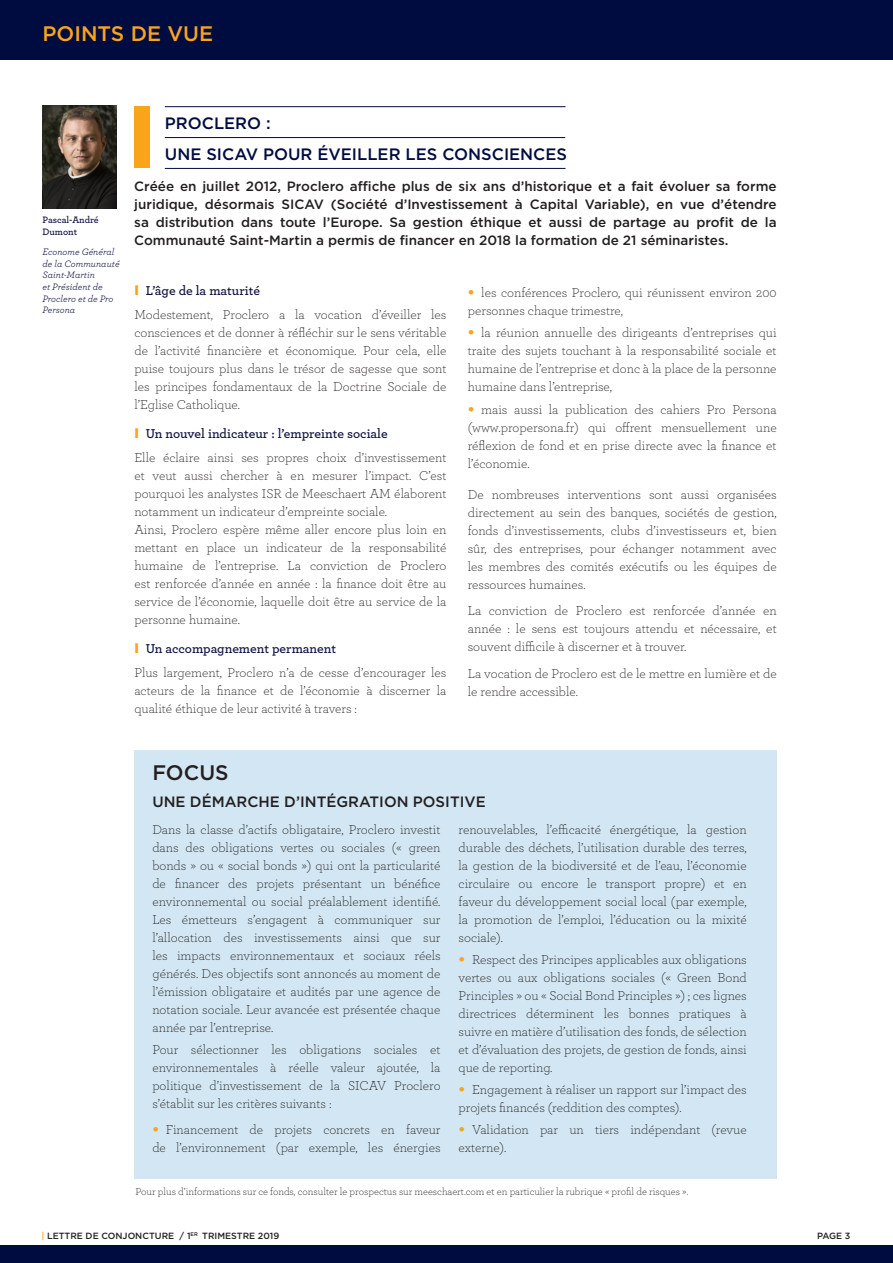
<style>
.page{position:relative;width:893px;height:1263px;background:#fff}
.page>*{position:absolute;margin:0;border:0;box-sizing:border-box;transform-origin:0 0}
.t1{font:500 21px "Gotham HTF";color:#f9a51b}
.t2{font:500 21px "Gotham HTF";color:#231f20}
.t3{font:500 16.5px/30.6px "Gotham HTF";color:#000c40}
.t4{font:500 15px "Gotham HTF";color:#231f20}
.TEXTE_COURANT{font:300 13.5px/18px "Archer Pro";color:#231f20;text-align:justify}
.TEXTE_COURANT-2{font:500 13.5px/18px "Gotham HTF";color:#231f20;text-align:justify}
.t5{font:600 13.5px "Archer Pro";color:#0f1440}
.TEXTE_COURANT-3{font:300 10.5px "Archer Pro";color:#231f20}
.t6{font:italic 9.75px/11.7px "Archer Pro";color:#0f1440}
.t7{font:600 9.75px/11.7px "Archer Pro";letter-spacing:-.005em;color:#0f1440}
.t8{font:500 9px "Gotham HTF";color:#231f20}
.s1{font-family:"Arial";font-weight:900;color:#f9a51b}
.s2{font-family:"Gotham HTF";font-weight:900;color:#f9a51b}
.s3{color:#f9a51b}
</style>
<div class="page">
<div style="left:0;top:0;width:893px;height:60px;background:#000c40"></div>
<div style="left:0;top:1245px;width:893px;height:18px;background:#000c40"></div>
<img style="left:43px;top:106px;width:73px;height:102px">
<hr style="left:165px;top:137px;width:400px;height:1px;background:#000c40">
<hr style="left:165px;top:106px;width:401px;height:1px;background:#000c40">
<hr style="left:165px;top:168px;width:401px;height:1px;background:#000c40">
<div style="left:134px;top:106px;width:16px;height:62px;background:#f9a51b"></div>
<div style="left:134px;top:750px;width:643px;height:429px;background:#d2e7f3"></div>
<p class="t1" style="left:43px;top:22px;width:172px">POINTS DE VUE</p>
<p class="t7" style="left:43px;top:213px;width:58px">Pascal-André<br>Dumont</p>
<p class="t6" style="left:43px;top:245px;width:79px">Econome Général de la Communauté<br>Saint-Martin<br>et Président de<br>Proclero et de Pro<br>Persona</p>
<p class="t3" style="left:165px;top:108px;width:404px">PROCLERO :<br>UNE SICAV POUR ÉVEILLER LES CONSCIENCES</p>
<p class="TEXTE_COURANT-2" style="left:134px;top:177px;width:644px">Créée en juillet 2012, Proclero affiche plus de six ans d’historique et a fait évoluer sa forme juridique, désormais SICAV (Société d’Investissement à Capital Variable), en vue d’étendre sa distribution dans toute l’Europe. Sa gestion éthique et aussi de partage au profit de la Communauté Saint-Martin a permis de financer en 2018 la formation de 21 séminaristes.</p>
<p class="t5" style="left:134px;top:281px;width:127px"><span class="s1">l</span> L’âge de la maturité</p>
<p class="TEXTE_COURANT" style="left:134px;top:305px;width:314px">Modestement, Proclero a la vocation d’éveiller les consciences et de donner à réfléchir sur le sens véritable de l’activité financière et économique. Pour cela, elle puise toujours plus dans le trésor de sagesse que sont les principes fondamentaux de la Doctrine Sociale de l’Eglise Catholique.</p>
<p class="t5" style="left:134px;top:424px;width:255px"><span class="s1">l</span> Un nouvel indicateur : l’empreinte sociale</p>
<p class="TEXTE_COURANT" style="left:134px;top:448px;width:314px">Elle éclaire ainsi ses propres choix d’investissement et veut aussi chercher à en mesurer l’impact. C’est pourquoi les analystes ISR de Meeschaert AM élaborent notamment un indicateur d’empreinte sociale.</p>
<p class="TEXTE_COURANT" style="left:134px;top:520px;width:314px">Ainsi, Proclero espère même aller encore plus loin en mettant en place un indicateur de la responsabilité humaine de l’entreprise. La conviction de Proclero est renforcée d’année en année : la finance doit être au service de l’économie, laquelle doit être au service de la personne humaine.</p>
<p class="t5" style="left:134px;top:639px;width:203px"><span class="s1">l</span> Un accompagnement permanent</p>
<p class="TEXTE_COURANT" style="left:134px;top:663px;width:314px">Plus largement, Proclero n’a de cesse d’encourager les acteurs de la finance et de l’économie à discerner la qualité éthique de leur activité à travers :</p>
<p class="TEXTE_COURANT" style="left:468px;top:283px;width:310px"><span class="s2">•</span> les conférences Proclero, qui réunissent environ 200 personnes chaque trimestre,</p>
<p class="TEXTE_COURANT" style="left:468px;top:323px;width:310px"><span class="s2">•</span> la réunion annuelle des dirigeants d’entreprises qui traite des sujets touchant à la responsabilité sociale et humaine de l’entreprise et donc à la place de la personne humaine dans l’entreprise,</p>
<p class="TEXTE_COURANT" style="left:468px;top:400px;width:310px"><span class="s2">•</span> mais aussi la publication des cahiers Pro Persona (www.propersona.fr) qui offrent mensuellement une réflexion de fond et en prise directe avec la finance et l’économie.</p>
<p class="TEXTE_COURANT" style="left:468px;top:484px;width:310px">De nombreuses interventions sont aussi organisées directement au sein des banques, sociétés de gestion, fonds d’investissements, clubs d’investisseurs et, bien sûr, des entreprises, pour échanger notamment avec les membres des comités exécutifs ou les équipes de ressources humaines.</p>
<p class="TEXTE_COURANT" style="left:468px;top:601px;width:310px">La conviction de Proclero est renforcée d’année en année : le sens est toujours attendu et nécessaire, et souvent difficile à discerner et à trouver.</p>
<p class="TEXTE_COURANT" style="left:468px;top:663px;width:310px">La vocation de Proclero est de le mettre en lumière et de le rendre accessible.</p>
<p class="t2" style="left:152px;top:761px;width:78px">FOCUS</p>
<p class="t4" style="left:152px;top:793px;width:335px">UNE DÉMARCHE D’INTÉGRATION POSITIVE</p>
<p class="TEXTE_COURANT" style="left:152px;top:820px;width:290px">Dans la classe d’actifs obligataire, Proclero investit dans des obligations vertes ou sociales (« green bonds » ou « social bonds ») qui ont la particularité de financer des projets présentant un bénéfice environnemental ou social préalablement identifié.<br>Les émetteurs s’engagent à communiquer sur l’allocation des investissements ainsi que sur les impacts environnementaux et sociaux réels générés. Des objectifs sont annoncés au moment de l’émission obligataire et audités par une agence de notation sociale. Leur avancée est présentée chaque année par l’entreprise.</p>
<p class="TEXTE_COURANT" style="left:152px;top:1040px;width:290px">Pour sélectionner les obligations sociales et environnementales à réelle valeur ajoutée, la politique d’investissement de la SICAV Proclero s’établit sur les critères suivants :</p>
<p class="TEXTE_COURANT" style="left:152px;top:1120px;width:290px"><span class="s2">•</span> Financement de projets concrets en faveur de l’environnement (par exemple, les énergies</p>
<p class="TEXTE_COURANT" style="left:459px;top:820px;width:290px">renouvelables, l’efficacité énergétique, la gestion durable des déchets, l’utilisation durable des terres, la gestion de la biodiversité et de l’eau, l’économie circulaire ou encore le transport propre) et en faveur du développement social local (par exemple, la promotion de l’emploi, l’éducation ou la mixité sociale).</p>
<p class="TEXTE_COURANT" style="left:459px;top:950px;width:290px"><span class="s2">•</span> Respect des Principes applicables aux obligations vertes ou aux obligations sociales (« Green Bond Principles » ou « Social Bond Principles ») ; ces lignes directrices déterminent les bonnes pratiques à suivre en matière d’utilisation des fonds, de sélection et d’évaluation des projets, de gestion de fonds, ainsi que de reporting.</p>
<p class="TEXTE_COURANT" style="left:459px;top:1080px;width:290px"><span class="s2">•</span> Engagement à réaliser un rapport sur l’impact des projets financés (reddition des comptes).</p>
<p class="TEXTE_COURANT" style="left:459px;top:1120px;width:290px"><span class="s2">•</span> Validation par un tiers indépendant (revue externe).</p>
<p class="TEXTE_COURANT-3" style="left:135px;top:1184px;width:554px">Pour plus d’informations sur ce fonds, consulter le prospectus sur meeschaert.com et en particulier la rubrique « profil de risques ».</p>
<p class="t8" style="left:41px;top:1230px;width:239px"><span class="s3">|</span> LETTRE DE CONJONCTURE / 1<sup>ER</sup> TRIMESTRE 2019</p>
<p class="t8" style="left:817px;top:1230px;width:35px">PAGE 3</p>
</div>
